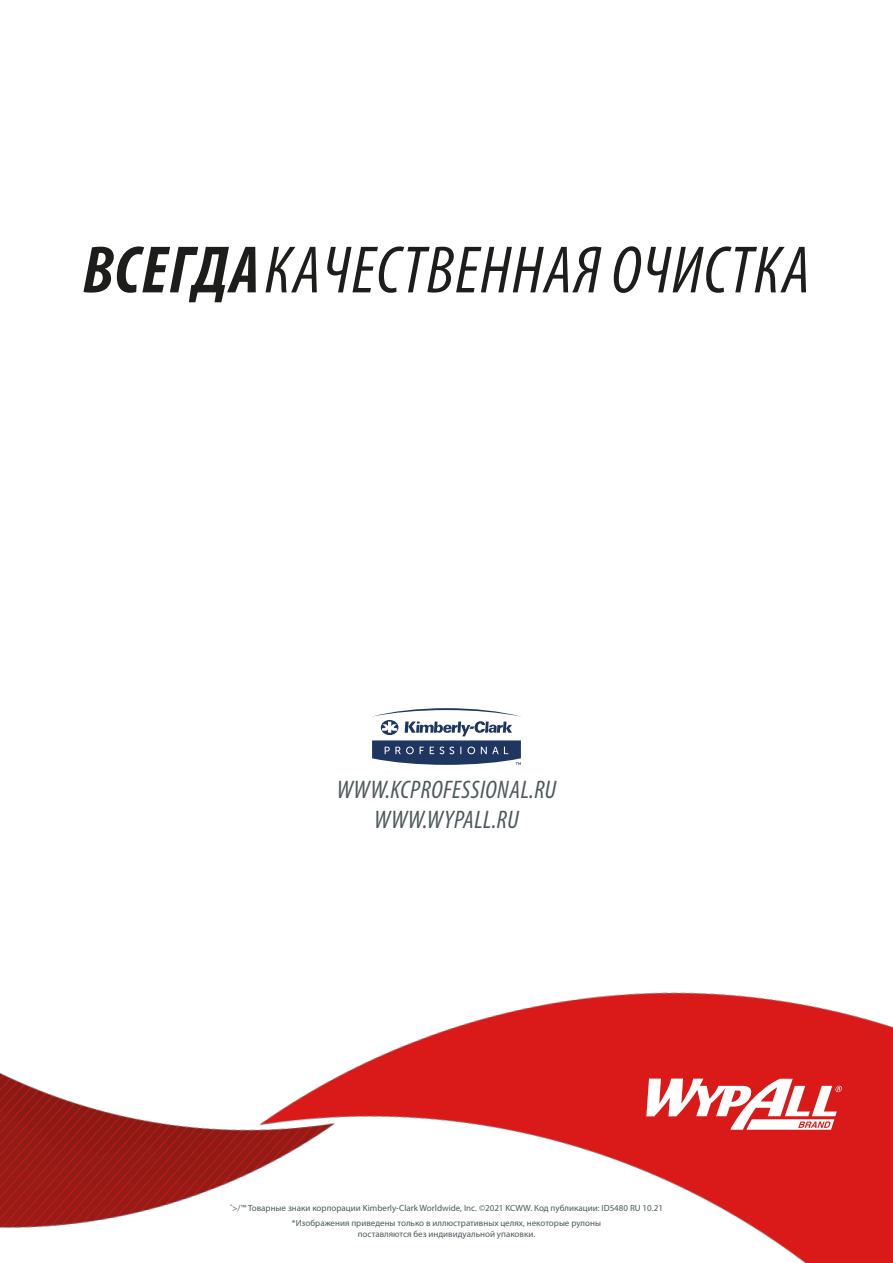
<style>
.page{position:relative;width:893px;height:1263px;background:#fff}
.page>*{position:absolute;margin:0;border:0;box-sizing:border-box;transform-origin:0 0}
.t1{font:italic condensed 67.5px "Myriad Pro";letter-spacing:.02em;color:#1d1d1b}
.t2{font:italic condensed 25.5px/30.6px "Myriad Pro";letter-spacing:.02em;color:#4c595b;text-align:center}
.t3{font:9px/10.5px "Myriad Pro";color:#4c595b;text-align:center}
.s1{font-weight:700}
</style>
<div class="page">
<img style="left:0;top:992px;width:893px;height:271px">
<div style="left:227px;top:1202px;width:438px;height:12px;background:#fff"></div>
<svg style="left:372px;top:708px;width:149px;height:57px"></svg>
<svg style="left:646px;top:1078px;width:196px;height:52px"></svg>
<h1 class="t1" style="left:83px;top:229px;width:729px"><span class="s1">ВСЕГДА</span>КАЧЕСТВЕННАЯ ОЧИСТКА</h1>
<h2 class="t2" style="left:337px;top:774px;width:221px">WWW.KCPROFESSIONAL.RU<br>WWW.WYPALL.RU</h2>
<p class="t3" style="left:230px;top:1203px;width:434px"><sup>®</sup>&gt;/™ Товарные знаки корпорации Kimberly-Clark Worldwide, Inc. ©2021 KCWW. Код публикации: ID5480 RU 10.21</p>
<p class="t3" style="left:292px;top:1218px;width:311px">*Изображения приведены только в иллюстративных целях, некоторые рулоны поставляются без индивидуальной упаковки.</p>
</div>
